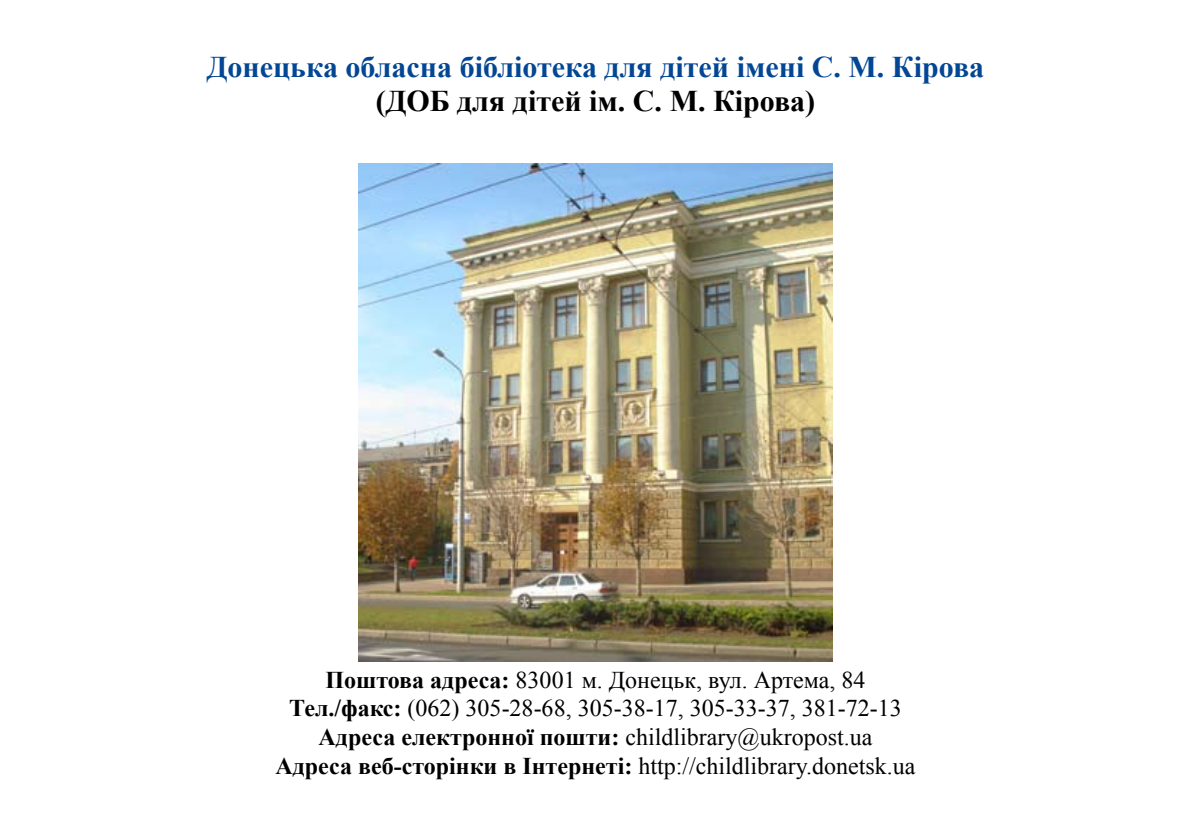
<style>
.page{position:relative;width:1191px;height:840px;background:#fff}
.page>*{position:absolute;margin:0;border:0;box-sizing:border-box;transform-origin:0 0}
.t1{font:700 30px "Times New Roman";color:#034694}
.t2{font:700 30px "Times New Roman";color:#000}
.t3{font:24px/28.8px "Times New Roman";color:#000;text-align:center}
.s1{font-weight:700}
</style>
<div class="page">
<img style="left:359px;top:163px;width:473px;height:498px">
<p class="t1" style="left:207px;top:46px;width:779px">Донецька обласна бібліотека для дітей імені С. М. Кірова</p>
<p class="t2" style="left:376px;top:80px;width:441px">(ДОБ для дітей ім. С. М. Кірова)</p>
<p class="t3" style="left:275px;top:664px;width:641px"><span class="s1">Поштова адреса:</span> 83001 м. Донецьк, вул. Артема, 84<br><span class="s1">Тел./факс:</span> (062) 305-28-68, 305-38-17, 305-33-37, 381-72-13<br><span class="s1">Адреса електронної пошти:</span> childlibrary@ukropost.ua<br><span class="s1">Адреса веб-сторінки в Інтернеті:</span> http://childlibrary.donetsk.ua</p>
</div>
